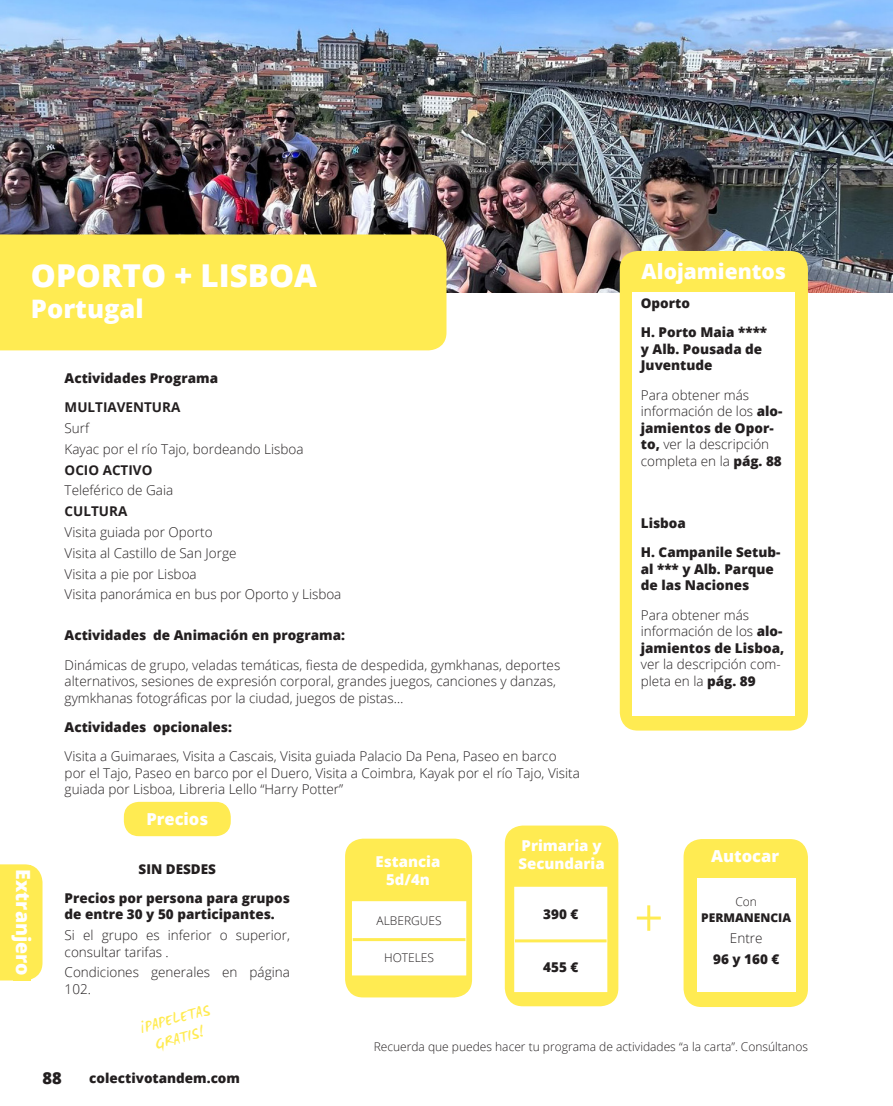
<style>
.page{position:relative;width:893px;height:1106px;background:#fff}
.page>*{position:absolute;margin:0;border:0;box-sizing:border-box;transform-origin:0 0}
.t1{font:800 31.5px "Open Sans";color:#fff}
.t2{font:800 25.5px "Open Sans";color:#fff}
.t3{font:800 21px "Open Sans";color:#fff}
.t4{font:800 19.5px "Open Sans";color:#fff}
.t5{font:16.5px "WC Mano Negra Bta";color:#ffeb52}
.t6{font:800 16.5px "Open Sans";color:#fff}
.t7{font:800 16.5px "Open Sans";color:#231f20}
.t8{font:800 15px/18px "Open Sans";color:#fff}
.t9{font:300 13.5px/16.5px "Open Sans";color:#231f20}
.t10{font:800 13.5px/16.5px "Open Sans";color:#231f20}
.t11{font:700 13.5px "Open Sans";color:#231f20}
.t12{font:300 12px "Open Sans";color:#231f20}
.t13{font:800 12px "Open Sans";color:#231f20}
.s1{font-weight:800}
</style>
<div class="page">
<img style="left:0;top:0;width:893px;height:292px">
<div style="left:0;top:234px;width:446px;height:116px;background:#ffeb52"></div>
<div style="left:31px;top:263px;width:394px;height:58px;background:#ffeb52"></div>
<div style="left:620px;top:251px;width:188px;height:479px;background:#ffeb52;border-radius:18px"></div>
<div style="left:632px;top:292px;width:163px;height:424px;background:#fff"></div>
<svg style="left:0;top:864px;width:43px;height:116px;background:#ffec5d"></svg>
<div style="left:13px;top:864px;width:18px;height:116px;background:#ffeb52"></div>
<div style="left:124px;top:801px;width:107px;height:35px;background:#ffeb52;border-radius:15px"></div>
<hr style="left:647px;top:905px;width:3px;height:25px;background:#ffeb52">
<hr style="left:637px;top:916px;width:24px;height:3px;background:#ffeb52">
<div style="left:505px;top:825px;width:113px;height:181px;background:#ffeb52;border-radius:18px"></div>
<div style="left:514px;top:886px;width:93px;height:106px;background:#fff"></div>
<hr style="left:515px;top:939px;width:92px;height:3px;background:#ffeb52">
<div style="left:345px;top:838px;width:127px;height:159px;background:#ffeb52;border-radius:18px"></div>
<div style="left:352px;top:901px;width:114px;height:74px;background:#fff"></div>
<hr style="left:353px;top:938px;width:112px;height:3px;background:#ffeb52">
<div style="left:684px;top:839px;width:124px;height:168px;background:#ffeb52;border-radius:18px"></div>
<div style="left:698px;top:878px;width:98px;height:113px;background:#fff"></div>
<p class="t3" style="left:642px;top:256px;width:146px">Alojamientos</p>
<p class="t10" style="left:641px;top:294px;width:51px">Oporto</p>
<p class="t10" style="left:641px;top:323px;width:128px">H. Porto Maia **** y Alb. Pousada de<br>Juventude</p>
<p class="t9" style="left:641px;top:386px;width:143px">Para obtener más información de los <span class="s1">alo&shy;jamientos de Opor&shy;to,</span> ver la descripción completa en la <span class="s1">pág. 88</span></p>
<p class="t1" style="left:31px;top:252px;width:288px">OPORTO + LISBOA</p>
<p class="t2" style="left:31px;top:289px;width:114px">Portugal</p>
<p class="t10" style="left:65px;top:369px;width:155px">Actividades Programa</p>
<p class="t11" style="left:65px;top:398px;width:117px">MULTIAVENTURA</p>
<p class="t9" style="left:65px;top:420px;width:26px">Surf</p>
<p class="t9" style="left:65px;top:440px;width:240px">Kayac por el río Tajo, bordeando Lisboa</p>
<p class="t11" style="left:65px;top:460px;width:89px">OCIO ACTIVO</p>
<p class="t9" style="left:65px;top:482px;width:110px">Teleférico de Gaia</p>
<p class="t11" style="left:65px;top:502px;width:64px">CULTURA</p>
<p class="t9" style="left:65px;top:523px;width:149px">Visita guiada por Oporto</p>
<p class="t9" style="left:65px;top:544px;width:173px">Visita al Castillo de San Jorge</p>
<p class="t9" style="left:65px;top:565px;width:134px">Visita a pie por Lisboa</p>
<p class="t9" style="left:65px;top:586px;width:278px">Visita panorámica en bus por Oporto y Lisboa</p>
<p class="t10" style="left:65px;top:626px;width:282px">Actividades de Animación en programa:</p>
<p class="t9" style="left:65px;top:656px;width:497px">Dinámicas de grupo, veladas temáticas, fiesta de despedida, gymkhanas, deportes alternativos, sesiones de expresión corporal, grandes juegos, canciones y danzas, gymkhanas fotográficas por la ciudad, juegos de pistas…</p>
<p class="t10" style="left:65px;top:718px;width:169px">Actividades opcionales:</p>
<p class="t9" style="left:65px;top:747px;width:517px">Visita a Guimaraes, Visita a Cascais, Visita guiada Palacio Da Pena, Paseo en barco por el Tajo, Paseo en barco por el Duero, Visita a Coimbra, Kayak por el río Tajo, Visita guiada por Lisboa, Libreria Lello “Harry Potter”</p>
<p class="t6" style="left:146px;top:806px;width:63px">Precios</p>
<p class="t10" style="left:139px;top:859px;width:79px">SIN DESDES</p>
<p class="t10" style="left:65px;top:889px;width:227px">Precios por persona para grupos de entre 30 y 50 participantes.</p>
<p class="t9" style="left:65px;top:926px;width:227px">Si el grupo es inferior o superior, consultar tarifas .</p>
<p class="t9" style="left:65px;top:963px;width:227px">Condiciones generales en página<br>102.</p>
<p class="t5" style="left:137px;top:1018px;width:74px;rotate:-15deg">¡PAPELETAS</p>
<p class="t10" style="left:641px;top:514px;width:47px">Lisboa</p>
<p class="t10" style="left:641px;top:543px;width:141px">H. Campanile Setub&shy;al *** y Alb. Parque de las Naciones</p>
<p class="t9" style="left:641px;top:606px;width:145px">Para obtener más información de los <span class="s1">alo&shy;jamientos de Lisboa, </span>ver la descripción com&shy;pleta en la <span class="s1">pág. 89</span></p>
<p class="t8" style="left:518px;top:835px;width:88px">Primaria y<br>Secundaria</p>
<p class="t6" style="left:711px;top:844px;width:70px">Autocar</p>
<p class="t12" style="left:735px;top:893px;width:23px">Con</p>
<p class="t13" style="left:701px;top:909px;width:91px">PERMANENCIA</p>
<p class="t9" style="left:730px;top:929px;width:34px">Entre</p>
<p class="t10" style="left:713px;top:950px;width:68px">96 y 160 €</p>
<p class="t8" style="left:376px;top:852px;width:66px;text-align:center">Estancia<br>5d/4n</p>
<p class="t12" style="left:377px;top:912px;width:67px">ALBERGUES</p>
<p class="t12" style="left:384px;top:949px;width:52px">HOTELES</p>
<p class="t4" style="left:38px;top:869px;width:108px;rotate:90deg">Extranjero</p>
<p class="t10" style="left:543px;top:905px;width:37px">390 €</p>
<p class="t10" style="left:543px;top:957px;width:37px">455 €</p>
<p class="t5" style="left:153px;top:1034px;width:52px;rotate:-15deg">GRATIS!</p>
<p class="t12" style="left:374px;top:1038px;width:436px">Recuerda que puedes hacer tu programa de actividades “a la carta”. Consúltanos</p>
<p class="t7" style="left:43px;top:1065px;width:21px">88</p>
<p class="t10" style="left:89px;top:1069px;width:152px">colectivotandem.com</p>
</div>
